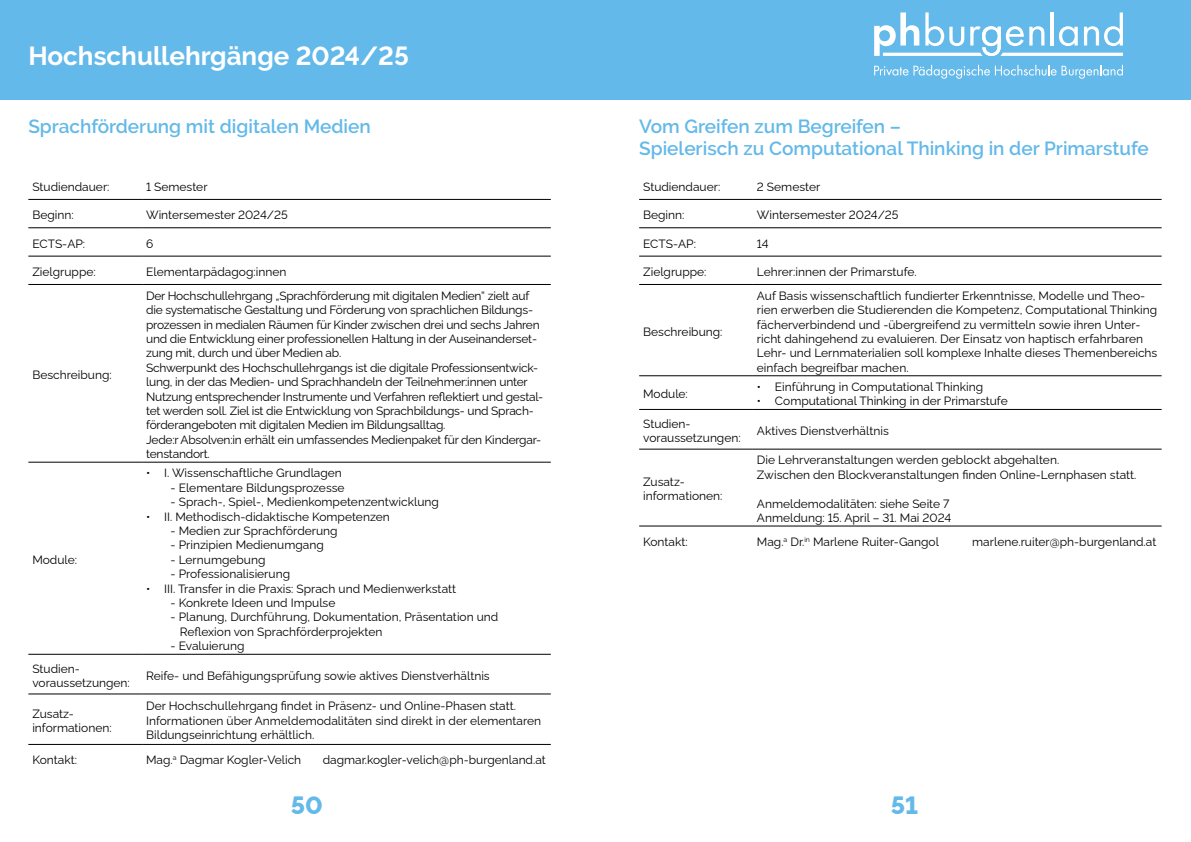
<style>
.page{position:relative;width:1191px;height:842px;background:#fff}
.page>*{position:absolute;margin:0;border:0;box-sizing:border-box;transform-origin:0 0}
.t1{font:700 26px "Raleway";color:#fff}
.t2{font:800 25px "Raleway";color:#63b9e9}
.t3{font:600 19px/22.8px "Raleway";color:#63b9e9}
.t4{font:12px/14.4px "Raleway";color:#000}
.t5{font:12px/14.4px "Raleway";letter-spacing:-.02em;color:#000}
</style>
<div class="page">
<div style="left:0;top:0;width:1191px;height:99px;background:#63b9e9"></div>
<svg style="left:874px;top:12px;width:249px;height:44px"></svg>
<svg style="left:874px;top:65px;width:249px;height:14px"></svg>
<hr style="left:28px;top:199px;width:114px;height:1px;background:#000">
<hr style="left:142px;top:199px;width:409px;height:1px;background:#000">
<hr style="left:28px;top:227px;width:114px;height:1px;background:#000">
<hr style="left:142px;top:227px;width:409px;height:1px;background:#000">
<hr style="left:28px;top:256px;width:114px;height:1px;background:#000">
<hr style="left:142px;top:256px;width:409px;height:1px;background:#000">
<hr style="left:28px;top:284px;width:114px;height:1px;background:#000">
<hr style="left:142px;top:284px;width:409px;height:1px;background:#000">
<hr style="left:28px;top:462px;width:114px;height:1px;background:#000">
<hr style="left:142px;top:462px;width:409px;height:1px;background:#000">
<hr style="left:28px;top:654px;width:114px;height:1px;background:#000">
<hr style="left:142px;top:654px;width:409px;height:1px;background:#000">
<hr style="left:28px;top:693px;width:114px;height:1px;background:#000">
<hr style="left:142px;top:693px;width:409px;height:1px;background:#000">
<hr style="left:28px;top:744px;width:114px;height:1px;background:#000">
<hr style="left:142px;top:744px;width:409px;height:1px;background:#000">
<hr style="left:639px;top:199px;width:114px;height:1px;background:#000">
<hr style="left:753px;top:199px;width:408px;height:1px;background:#000">
<hr style="left:639px;top:227px;width:114px;height:1px;background:#000">
<hr style="left:753px;top:227px;width:408px;height:1px;background:#000">
<hr style="left:639px;top:256px;width:114px;height:1px;background:#000">
<hr style="left:753px;top:256px;width:408px;height:1px;background:#000">
<hr style="left:639px;top:284px;width:114px;height:1px;background:#000">
<hr style="left:753px;top:284px;width:408px;height:1px;background:#000">
<hr style="left:639px;top:375px;width:114px;height:1px;background:#000">
<hr style="left:753px;top:375px;width:408px;height:1px;background:#000">
<hr style="left:639px;top:409px;width:114px;height:1px;background:#000">
<hr style="left:753px;top:409px;width:408px;height:1px;background:#000">
<hr style="left:639px;top:449px;width:114px;height:1px;background:#000">
<hr style="left:753px;top:449px;width:408px;height:1px;background:#000">
<hr style="left:639px;top:525px;width:114px;height:1px;background:#000">
<hr style="left:753px;top:525px;width:408px;height:1px;background:#000">
<h1 class="t1" style="left:28px;top:41px;width:382px">Hochschullehrgänge 2024/25</h1>
<h3 class="t3" style="left:28px;top:115px;width:344px">Sprachförderung mit digitalen Medien</h3>
<p class="t4" style="left:32px;top:178px;width:79px">Studiendauer:</p>
<p class="t4" style="left:146px;top:178px;width:63px">1 Semester</p>
<p class="t4" style="left:32px;top:206px;width:43px">Beginn:</p>
<p class="t4" style="left:146px;top:206px;width:143px">Wintersemester 2024/25</p>
<p class="t4" style="left:32px;top:235px;width:54px">ECTS-AP:</p>
<p class="t4" style="left:146px;top:235px;width:9px">6</p>
<p class="t4" style="left:32px;top:263px;width:65px">Zielgruppe:</p>
<p class="t4" style="left:146px;top:263px;width:142px">Elementarpädagog:innen</p>
<p class="t4" style="left:32px;top:366px;width:81px">Beschreibung:</p>
<p class="t4" style="left:32px;top:551px;width:46px">Module:</p>
<p class="t5" style="left:146px;top:287px;width:399px">Der Hochschullehrgang „Sprachförderung mit digitalen Medien“ zielt auf die systematische Gestaltung und Förderung von sprachlichen Bildungs&shy;prozessen in medialen Räumen für Kinder zwischen drei und sechs Jahren und die Entwicklung einer professionellen Haltung in der Auseinanderset&shy;zung mit, durch und über Medien ab.<br>Schwerpunkt des Hochschullehrgangs ist die digitale Professionsentwick&shy;lung, in der das Medien- und Sprachhandeln der Teilnehmer:innen unter Nutzung entsprechender Instrumente und Verfahren reflektiert und gestal&shy;tet werden soll. Ziel ist die Entwicklung von Sprachbildungs- und Sprach&shy;förderangeboten mit digitalen Medien im Bildungsalltag.<br>Jede:r Absolven:in erhält ein umfassendes Medienpaket für den Kindergar&shy;tenstandort.</p>
<p class="t4" style="left:146px;top:465px;width:197px">• I. Wissenschaftliche Grundlagen</p>
<p class="t4" style="left:171px;top:479px;width:175px">- Elementare Bildungsprozesse</p>
<p class="t4" style="left:171px;top:493px;width:270px">- Sprach-, Spiel-, Medienkompetenzentwicklung</p>
<p class="t4" style="left:146px;top:508px;width:245px">• II. Methodisch-didaktische Kompetenzen</p>
<p class="t4" style="left:171px;top:522px;width:168px">- Medien zur Sprachförderung</p>
<p class="t4" style="left:171px;top:537px;width:155px">- Prinzipien Medienumgang</p>
<p class="t4" style="left:171px;top:551px;width:96px">- Lernumgebung</p>
<p class="t4" style="left:171px;top:565px;width:121px">- Professionalisierung</p>
<p class="t4" style="left:146px;top:580px;width:311px">• III. Transfer in die Praxis: Sprach und Medienwerkstatt</p>
<p class="t4" style="left:171px;top:594px;width:166px">- Konkrete Ideen und Impulse</p>
<p class="t4" style="left:180px;top:609px;width:320px;text-indent:-9px">- Planung, Durchführung, Dokumentation, Präsentation und<br>Reflexion von Sprachförderprojekten</p>
<p class="t4" style="left:171px;top:637px;width:75px">- Evaluierung</p>
<p class="t4" style="left:32px;top:660px;width:99px">Studien&shy;voraussetzungen:</p>
<p class="t4" style="left:146px;top:667px;width:345px">Reife- und Befähigungsprüfung sowie aktives Dienstverhältnis</p>
<p class="t4" style="left:32px;top:705px;width:81px">Zusatz&shy;informationen:</p>
<p class="t4" style="left:146px;top:698px;width:396px">Der Hochschullehrgang findet in Präsenz- und Online-Phasen statt.<br>Informationen über Anmeldemodalitäten sind direkt in der elementaren<br>Bildungseinrichtung erhältlich.</p>
<p class="t4" style="left:32px;top:751px;width:46px">Kontakt:</p>
<p class="t4" style="left:146px;top:751px;width:157px">Mag.<sup>a</sup> Dagmar Kogler-Velich</p>
<p class="t4" style="left:323px;top:751px;width:225px">dagmar.kogler-velich@ph-burgenland.at</p>
<h3 class="t3" style="left:639px;top:115px;width:511px">Vom Greifen zum Begreifen –<br>Spielerisch zu Computational Thinking in der Primarstufe</h3>
<p class="t4" style="left:643px;top:178px;width:79px">Studiendauer:</p>
<p class="t4" style="left:757px;top:178px;width:65px">2 Semester</p>
<p class="t4" style="left:643px;top:206px;width:43px">Beginn:</p>
<p class="t4" style="left:757px;top:206px;width:143px">Wintersemester 2024/25</p>
<p class="t4" style="left:643px;top:235px;width:54px">ECTS-AP:</p>
<p class="t4" style="left:757px;top:235px;width:13px">14</p>
<p class="t4" style="left:643px;top:263px;width:65px">Zielgruppe:</p>
<p class="t4" style="left:757px;top:263px;width:161px">Lehrer:innen der Primarstufe.</p>
<p class="t4" style="left:643px;top:323px;width:81px">Beschreibung:</p>
<p class="t4" style="left:643px;top:385px;width:46px">Module:</p>
<p class="t4" style="left:757px;top:287px;width:402px">Auf Basis wissenschaftlich fundierter Erkenntnisse, Modelle und Theo&shy;rien erwerben die Studierenden die Kompetenz, Computational Thinking fächerverbindend und -übergreifend zu vermitteln sowie ihren Unter&shy;richt dahingehend zu evaluieren. Der Einsatz von haptisch erfahrbaren Lehr- und Lernmaterialien soll komplexe Inhalte dieses Themenbereichs einfach begreifbar machen.</p>
<p class="t4" style="left:757px;top:378px;width:228px">• Einführung in Computational Thinking</p>
<p class="t4" style="left:757px;top:393px;width:252px">• Computational Thinking in der Primarstufe</p>
<p class="t4" style="left:643px;top:415px;width:99px">Studien&shy;voraussetzungen:</p>
<p class="t4" style="left:757px;top:422px;width:133px">Aktives Dienstverhältnis</p>
<p class="t4" style="left:643px;top:473px;width:81px">Zusatz&shy;informationen:</p>
<p class="t4" style="left:757px;top:452px;width:381px">Die Lehrveranstaltungen werden geblockt abgehalten.<br>Zwischen den Blockveranstaltungen finden Online-Lernphasen statt.</p>
<p class="t4" style="left:757px;top:495px;width:196px">Anmeldemodalitäten: siehe Seite 7<br>Anmeldung: 15. April – 31. Mai 2024</p>
<p class="t4" style="left:643px;top:533px;width:46px">Kontakt:</p>
<p class="t4" style="left:757px;top:533px;width:183px">Mag.<sup>a</sup> Dr.<sup>in</sup> Marlene Ruiter-Gangol</p>
<p class="t4" style="left:972px;top:533px;width:186px">marlene.ruiter@ph-burgenland.at</p>
<h2 class="t2" style="left:291px;top:785px;width:34px">50</h2>
<h2 class="t2" style="left:891px;top:785px;width:29px">51</h2>
</div>
